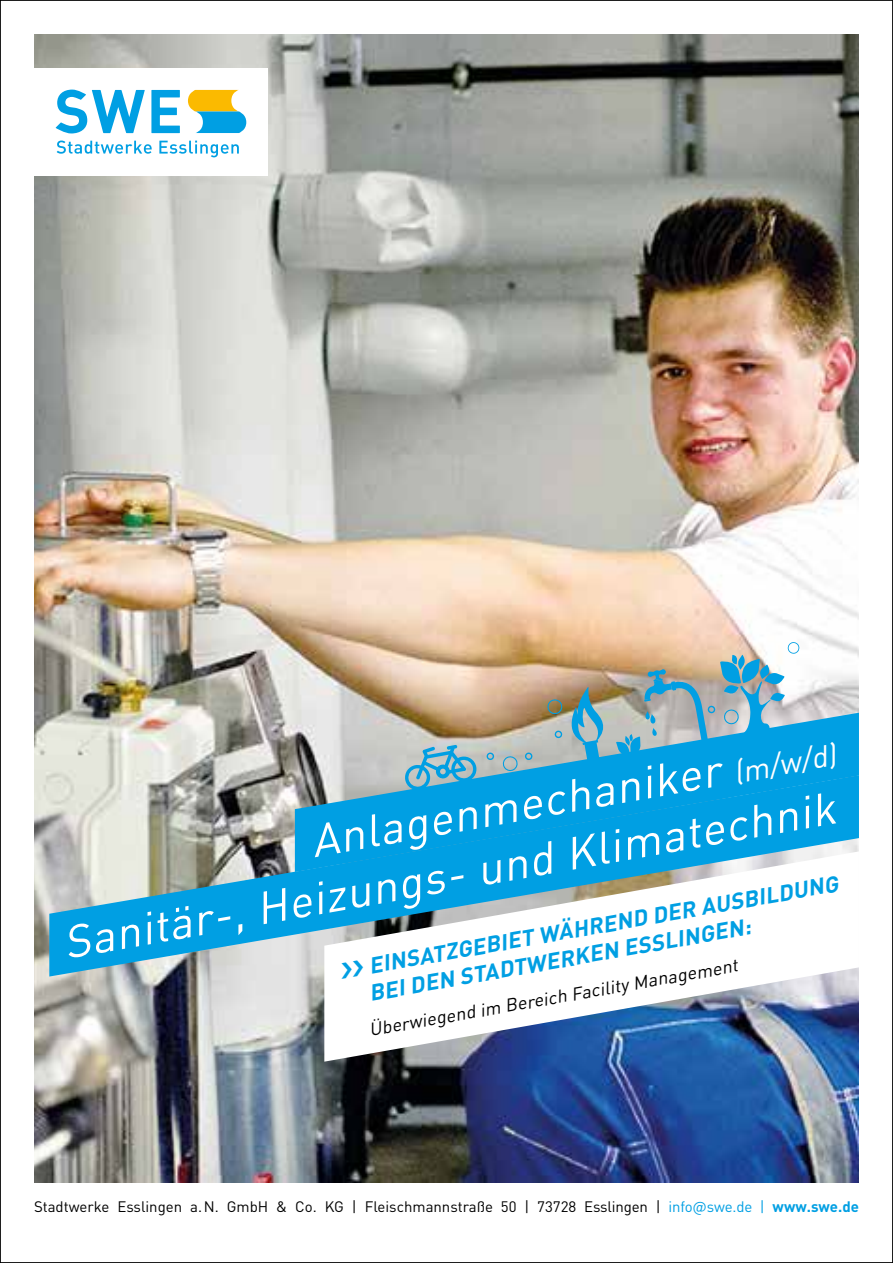
<style>
.page{position:relative;width:893px;height:1263px;background:#fff}
.page>*{position:absolute;margin:0;border:0;box-sizing:border-box;transform-origin:0 0}
.t1{font:italic 45px/57px "DIN Pro";color:#fff;text-align:right}
.t2{font:italic 700 22.5px/27px "DIN Pro";color:#009fe3}
.t3{font:italic 18px "DIN Pro";color:#000}
.t4{font:15px "DIN Pro";color:#000}
.s1{font-size:30px}
.s2{color:#009fe3}
.s3{font-weight:700;color:#009fe3}
</style>
<div class="page">
<img style="left:34px;top:34px;width:825px;height:1148px">
<div style="left:34px;top:68px;width:234px;height:107px;background:#fff"></div>
<svg style="left:188px;top:90px;width:58px;height:43px"></svg>
<svg style="left:57px;top:141px;width:95px;height:13px"></svg>
<svg style="left:159px;top:141px;width:80px;height:16px"></svg>
<svg style="left:56px;top:90px;width:89px;height:43px"></svg>
<svg style="left:151px;top:90px;width:29px;height:43px"></svg>
<svg style="left:295px;top:713px;width:564px;height:62px;background:#76adbf"></svg>
<svg style="left:49px;top:775px;width:810px;height:201px;background:#4caad0"></svg>
<svg style="left:324px;top:851px;width:535px;height:211px"></svg>
<svg style="left:404px;top:744px;width:73px;height:47px;background:#6fb5d0"></svg>
<svg style="left:616px;top:642px;width:183px;height:114px;background:#91b4be"></svg>
<svg style="left:502px;top:755px;width:16px;height:17px"></svg>
<svg style="left:486px;top:752px;width:8px;height:8px"></svg>
<svg style="left:546px;top:687px;width:63px;height:73px;background:#8da7a6"></svg>
<svg style="left:525px;top:752px;width:7px;height:8px"></svg>
<svg style="left:342px;top:959px;width:21px;height:20px"></svg>
<h1 class="t1" style="left:49px;top:857px;width:794px;rotate:-10deg">Anlagenmechaniker <span class="s1">(m/w/d)<br></span>Sanitär-, Heizungs- und Klimatechnik</h1>
<h2 class="t2" style="left:362px;top:952px;width:482px;rotate:-10deg">EINSATZGEBIET WÄHREND DER AUSBILDUNG<br>BEI DEN STADTWERKEN ESSLINGEN:</h2>
<p class="t3" style="left:367px;top:1018px;width:375px;rotate:-10deg">Überwiegend im Bereich Facility Management</p>
<p class="t4" style="left:34px;top:1196px;width:826px">Stadtwerke Esslingen a.N. GmbH &amp; Co. KG | Fleischmannstraße 50 | 73728 Esslingen | <span class="s2">info@swe.de |</span> <span class="s3">www.swe.de</span></p>
</div>
